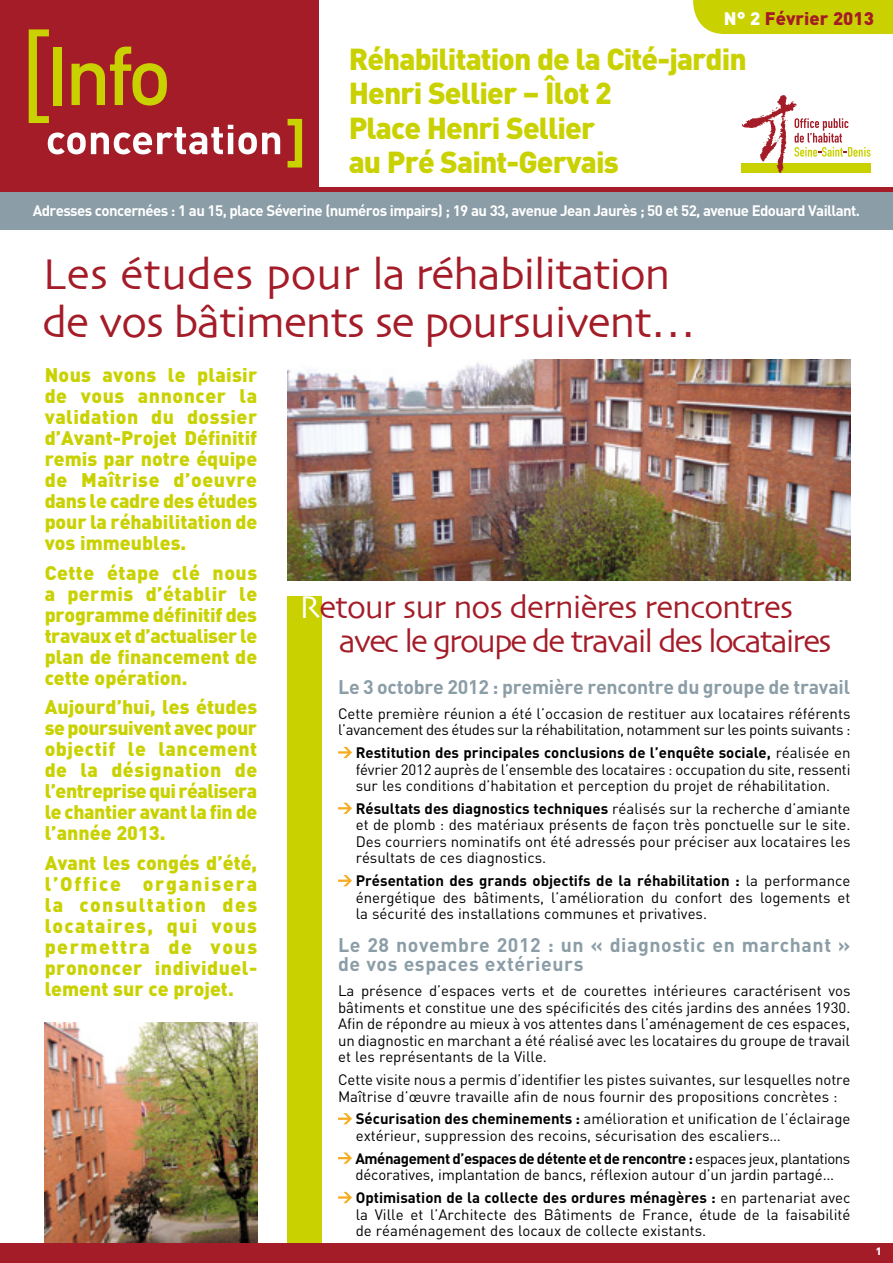
<style>
.page{position:relative;width:893px;height:1263px;background:#fff}
.page>*{position:absolute;margin:0;border:0;box-sizing:border-box;transform-origin:0 0}
.t1{font:45px/48px "Skia";letter-spacing:-.03em;color:#a41c28}
.t2{font:33px/34.5px "Skia";letter-spacing:-.06em;color:#a41c28}
.t3{font:900 30px/34.5px "DIN";letter-spacing:-.03em;color:#c9d200}
.t4{font:900 19.5px/21px "DIN";color:#c9d200;text-align:justify}
.t5{font:700 19.5px/19.5px "DIN";letter-spacing:.03em;color:#8b9da6}
.t6{font:700 19.5px "DIN";letter-spacing:-.01em;color:#8b9da6}
.t7{font:900 18px "DIN";color:#a41c28}
.t8{font:15px/16.5px "DIN";color:#000;text-align:justify}
.t9{font:15px/16.5px "DIN";letter-spacing:-.02em;color:#000}
.t10{font:700 15px "DIN";letter-spacing:-.04em;color:#fff}
.t11{font:900 10.5px "DIN";color:#fff}
.s1{color:#fff}
.s2{font-weight:700}
</style>
<div class="page">
<img style="left:287px;top:359px;width:563px;height:222px">
<div style="left:0;top:191px;width:893px;height:39px;background:#8b9da6"></div>
<svg style="left:338px;top:747px;width:14px;height:11px"></svg>
<svg style="left:338px;top:803px;width:14px;height:11px"></svg>
<svg style="left:338px;top:875px;width:14px;height:11px"></svg>
<svg style="left:338px;top:1113px;width:14px;height:11px"></svg>
<svg style="left:338px;top:1152px;width:14px;height:12px"></svg>
<svg style="left:338px;top:1192px;width:14px;height:11px"></svg>
<div style="left:287px;top:597px;width:34px;height:666px;background:#c9d200"></div>
<img style="left:45px;top:1022px;width:212px;height:222px">
<div style="left:0;top:1244px;width:893px;height:19px;background:#a41c28"></div>
<hr style="left:0;top:187px;width:893px;height:4px;background:#a41c28">
<div style="left:0;top:0;width:319px;height:191px;background:#a41c28"></div>
<div style="left:693px;top:0;width:200px;height:34px;background:#c9d200"></div>
<svg style="left:288px;top:119px;width:14px;height:49px"></svg>
<svg style="left:29px;top:29px;width:251px;height:125px"></svg>
<svg style="left:742px;top:95px;width:129px;height:78px"></svg>
<p class="t7" style="left:724px;top:6px;width:152px"><span class="s1">N° 2</span> Février 2013</p>
<h3 class="t3" style="left:349px;top:40px;width:400px">Réhabilitation de la Cité-jardin<br>Henri Sellier – Îlot 2<br>Place Henri Sellier<br>au Pré Saint-Gervais</h3>
<p class="t10" style="left:33px;top:201px;width:829px">Adresses concernées : 1 au 15, place Séverine (numéros impairs) ; 19 au 33, avenue Jean Jaurès ; 50 et 52, avenue Edouard Vaillant.</p>
<h1 class="t1" style="left:43px;top:253px;width:655px">Les études pour la réhabilitation de vos bâtiments se poursuivent…</h1>
<h3 class="t4" style="left:45px;top:363px;width:214px">Nous avons le plaisir de vous annoncer la validation du dossier d’Avant-Projet Définitif remis par notre équipe de Maîtrise d’oeuvre dans le cadre des études pour la réhabilitation de vos immeubles.</h3>
<h3 class="t4" style="left:45px;top:561px;width:214px">Cette étape clé nous a permis d’établir le programme définitif des travaux et d’actualiser le plan de financement de cette opération.</h3>
<h3 class="t4" style="left:45px;top:695px;width:214px">Aujourd’hui, les études se poursuivent avec pour objectif le lancement de la désignation de l’entreprise qui réalisera le chantier avant la fin de l’année 2013.</h3>
<h3 class="t4" style="left:45px;top:851px;width:214px">Avant les congés d’été, l’Office organisera la consultation des locataires, qui vous permettra de vous prononcer individuel&shy;lement sur ce projet.</h3>
<h2 class="t2" style="left:339px;top:592px;width:494px;text-indent:-39px"><span class="s1">R</span>etour sur nos dernières rencontres avec le groupe de travail des locataires</h2>
<h3 class="t6" style="left:338px;top:674px;width:513px">Le 3 octobre 2012 : première rencontre du groupe de travail</h3>
<p class="t9" style="left:338px;top:705px;width:514px">Cette première réunion a été l’occasion de restituer aux locataires référents l’avancement des études sur la réhabilitation, notamment sur les points suivants :</p>
<p class="t8" style="left:356px;top:744px;width:496px"><span class="s2">Restitution des principales conclusions de l’enquête sociale,</span> réalisée en février 2012 auprès de l’ensemble des locataires : occupation du site, ressenti sur les conditions d’habitation et perception du projet de réhabilitation.</p>
<p class="t8" style="left:356px;top:800px;width:496px"><span class="s2">Résultats des diagnostics techniques</span> réalisés sur la recherche d’amiante et de plomb : des matériaux présents de façon très ponctuelle sur le site.<br>Des courriers nominatifs ont été adressés pour préciser aux locataires les résultats de ces diagnostics.</p>
<p class="t8" style="left:356px;top:872px;width:496px"><span class="s2">Présentation des grands objectifs de la réhabilitation :</span> la performance énergétique des bâtiments, l’amélioration du confort des logements et la sécurité des installations communes et privatives.</p>
<h3 class="t5" style="left:338px;top:934px;width:514px">Le 28 novembre 2012 : un « diagnostic en marchant » de vos espaces extérieurs</h3>
<p class="t8" style="left:338px;top:982px;width:514px">La présence d’espaces verts et de courettes intérieures caractérisent vos bâtiments et constitue une des spécificités des cités jardins des années 1930.<br>Afin de répondre au mieux à vos attentes dans l’aménagement de ces espaces, un diagnostic en marchant a été réalisé avec les locataires du groupe de travail et les représentants de la Ville.</p>
<p class="t8" style="left:338px;top:1071px;width:514px">Cette visite nous a permis d’identifier les pistes suivantes, sur lesquelles notre<br>Maîtrise d’œuvre travaille afin de nous fournir des propositions concrètes :</p>
<p class="t8" style="left:356px;top:1110px;width:496px"><span class="s2">Sécurisation des cheminements :</span> amélioration et unification de l’éclairage extérieur, suppression des recoins, sécurisation des escaliers…</p>
<p class="t8" style="left:355px;top:1150px;width:496px"><span class="s2">Aménagement d’espaces de détente et de rencontre :</span> espaces jeux, plantations décoratives, implantation de bancs, réflexion autour d’un jardin partagé…</p>
<p class="t8" style="left:356px;top:1189px;width:496px"><span class="s2">Optimisation de la collecte des ordures ménagères :</span> en partenariat avec la Ville et l’Architecte des Bâtiments de France, étude de la faisabilité de réaménagement des locaux de collecte existants.</p>
<p class="t11" style="left:876px;top:1244px;width:7px">1</p>
</div>
